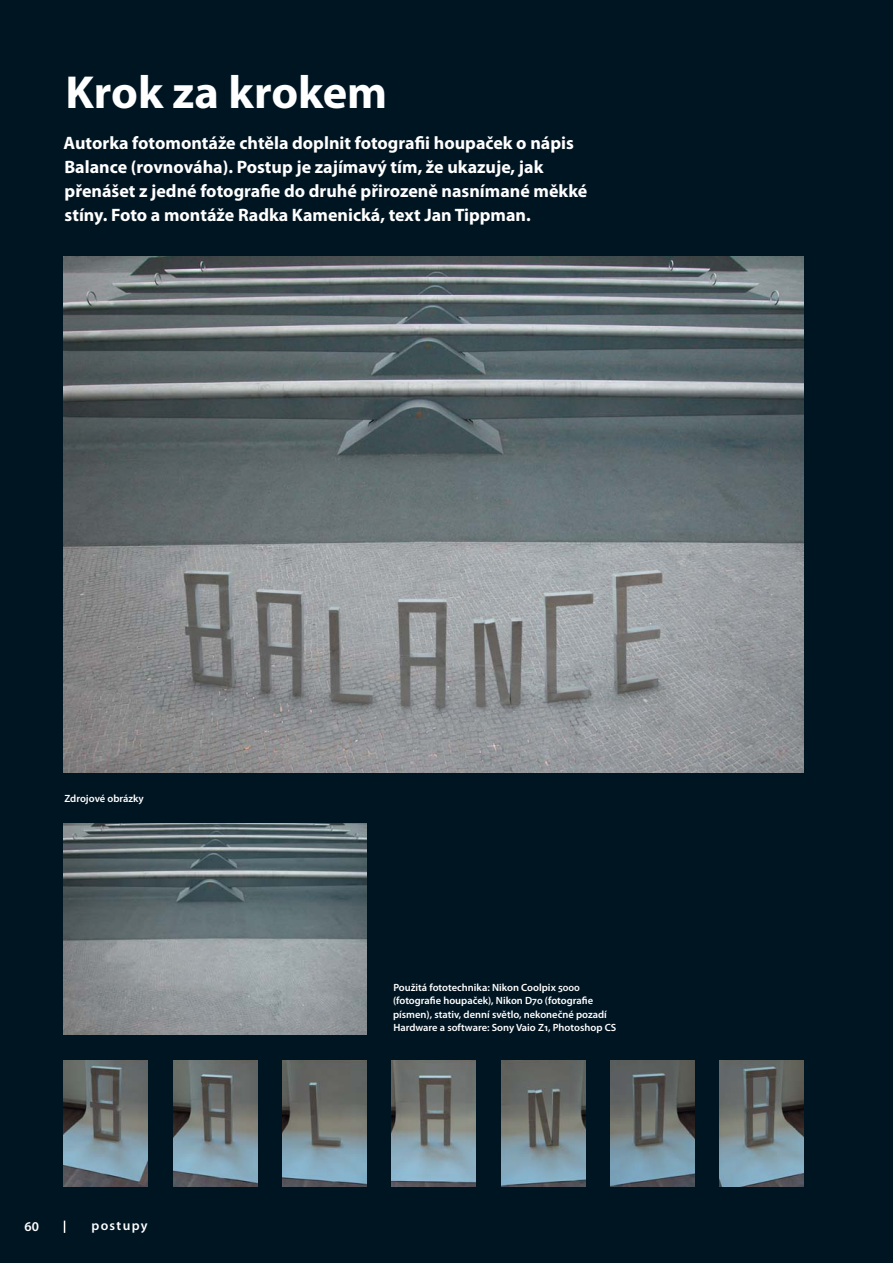
<style>
.page{position:relative;width:893px;height:1263px;background:#001522}
.page>*{position:absolute;margin:0;border:0;box-sizing:border-box;transform-origin:0 0}
.t1{font:700 46.5px "Myriad Pro";color:#fff}
.t2{font:700 18px/24px "Myriad Pro";color:#fff}
.t3{font:600 13.5px "Myriad Pro";letter-spacing:.1em;color:#fff}
.t4{font:600 10.5px/13.5px "Myriad Pro";color:#fff}
</style>
<div class="page">
<svg style="left:64px;top:1220px;width:1px;height:13px"></svg>
<img style="left:64px;top:257px;width:740px;height:516px">
<img style="left:64px;top:1060px;width:84px;height:127px">
<img style="left:173px;top:1060px;width:84px;height:127px">
<img style="left:282px;top:1060px;width:84px;height:127px">
<img style="left:392px;top:1060px;width:84px;height:127px">
<img style="left:501px;top:1060px;width:84px;height:127px">
<img style="left:610px;top:1060px;width:84px;height:127px">
<img style="left:720px;top:1060px;width:84px;height:127px">
<img style="left:64px;top:823px;width:303px;height:212px">
<h1 class="t1" style="left:65px;top:75px;width:323px">Krok za krokem</h1>
<p class="t2" style="left:64px;top:133px;width:525px">Autorka fotomontáže chtěla doplnit fotografii houpaček o nápis Balance (rovnováha). Postup je zajímavý tím, že ukazuje, jak přenášet z jedné fotografie do druhé přirozeně nasnímané měkké stíny. Foto a montáže Radka Kamenická, text Jan Tippman.</p>
<p class="t4" style="left:64px;top:792px;width:81px">Zdrojové obrázky</p>
<p class="t3" style="left:25px;top:1222px;width:16px">60</p>
<p class="t3" style="left:91px;top:1220px;width:58px">postupy</p>
<p class="t4" style="left:393px;top:981px;width:225px">Použitá fototechnika: Nikon Coolpix 5000 (fotografie houpaček), Nikon D70 (fotografie písmen), stativ, denní světlo, nekonečné pozadí Hardware a software: Sony Vaio Z1, Photoshop CS</p>
</div>
